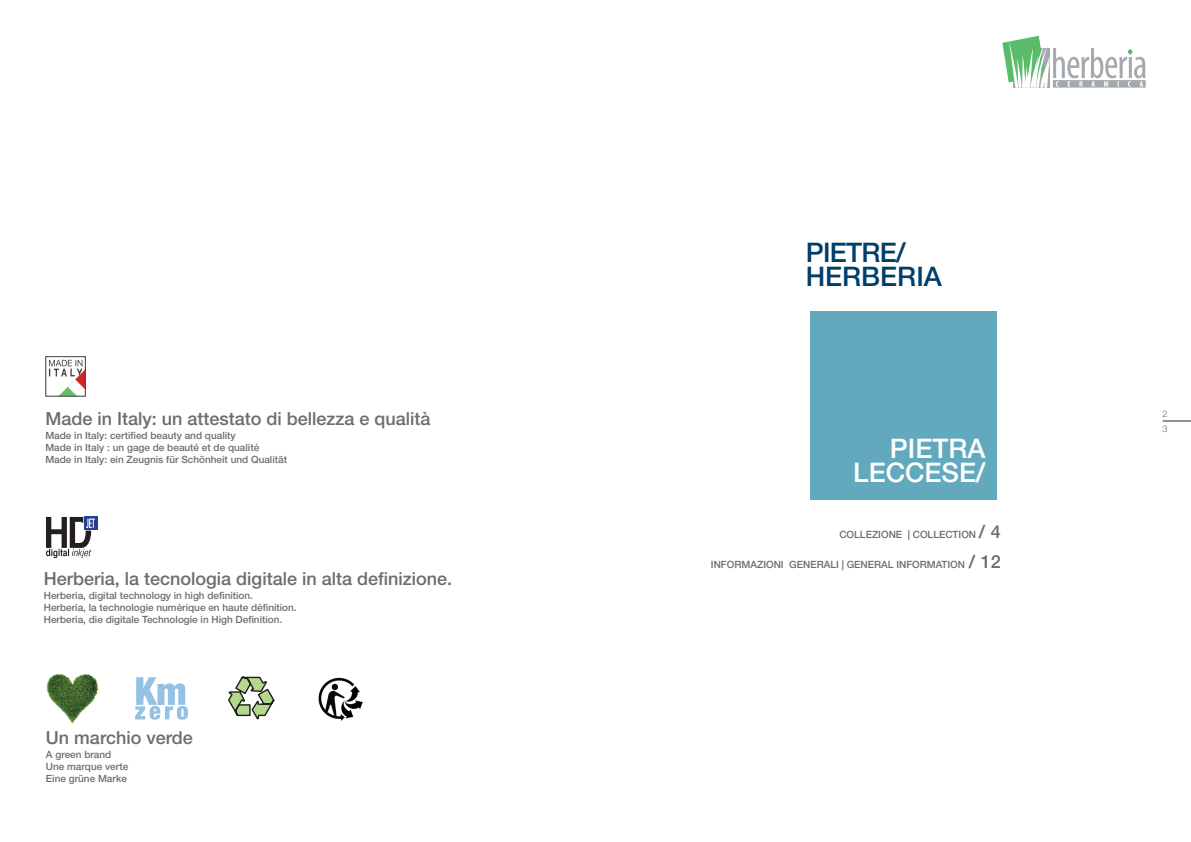
<style>
.page{position:relative;width:1191px;height:842px;background:#fff}
.page>*{position:absolute;margin:0;border:0;box-sizing:border-box;transform-origin:0 0}
.t1{font:500 27px "Helvetica Neue LT Std";color:#003e6b}
.t2{font:500 27px "Helvetica Neue LT Std";color:#fff}
.t3{font:500 18px "Helvetica Neue LT Std";color:#6c6d70}
.t4{font:500 10px "Helvetica Neue LT Std";color:#6c6d70}
.t5{font:100 9px/15px "Helvetica Neue LT Std";color:#231f20}
.s1{font-size:18px}
</style>
<div class="page">
<svg style="left:1162px;top:420px;width:29px;height:1px"></svg>
<div style="left:45px;top:356px;width:41px;height:41px;border:1px solid #3e3e3f"></div>
<svg style="left:49px;top:360px;width:36px;height:36px"></svg>
<img style="left:318px;top:677px;width:45px;height:44px">
<svg style="left:135px;top:677px;width:53px;height:43px"></svg>
<svg style="left:228px;top:676px;width:47px;height:44px"></svg>
<div style="left:84px;top:517px;width:13px;height:13px;background:#253f8e"></div>
<svg style="left:46px;top:517px;width:49px;height:41px"></svg>
<div style="left:810px;top:312px;width:186px;height:188px;background:#63a9bd"></div>
<svg style="left:1002px;top:36px;width:143px;height:52px"></svg>
<p class="t3" style="left:45px;top:408px;width:387px">Made in Italy: un attestato di bellezza e qualità</p>
<p class="t4" style="left:45px;top:430px;width:192px">Made in Italy: certified beauty and quality</p>
<p class="t4" style="left:45px;top:442px;width:215px">Made in Italy : un gage de beauté et de qualité</p>
<p class="t4" style="left:45px;top:454px;width:243px">Made in Italy: ein Zeugnis für Schönheit und Qualität</p>
<p class="t3" style="left:44px;top:568px;width:410px">Herberia, la tecnologia digitale in alta definizione.</p>
<p class="t4" style="left:44px;top:590px;width:211px">Herberia, digital technology in high definition.</p>
<p class="t4" style="left:44px;top:602px;width:254px">Herberia, la technologie numérique en haute définition.</p>
<p class="t4" style="left:44px;top:614px;width:240px">Herberia, die digitale Technologie in High Definition.</p>
<p class="t3" style="left:46px;top:727px;width:148px">Un marchio verde</p>
<p class="t4" style="left:46px;top:748px;width:67px">A green brand</p>
<p class="t4" style="left:46px;top:760px;width:84px">Une marque verte</p>
<p class="t4" style="left:46px;top:772px;width:82px">Eine grüne Marke</p>
<p class="t1" style="left:805px;top:236px;width:102px">PIETRE/</p>
<p class="t1" style="left:805px;top:260px;width:138px">HERBERIA</p>
<p class="t2" style="left:890px;top:432px;width:97px">PIETRA</p>
<p class="t2" style="left:853px;top:456px;width:134px">LECCESE/</p>
<p class="t4" style="left:839px;top:529px;width:163px">COLLEZIONE | COLLECTION <span class="s1">/ 4</span></p>
<p class="t4" style="left:711px;top:559px;width:291px">INFORMAZIONI GENERALI | GENERAL INFORMATION <span class="s1">/ 12</span></p>
<p class="t5" style="left:1162px;top:406px;width:7px">2<br>3</p>
</div>
